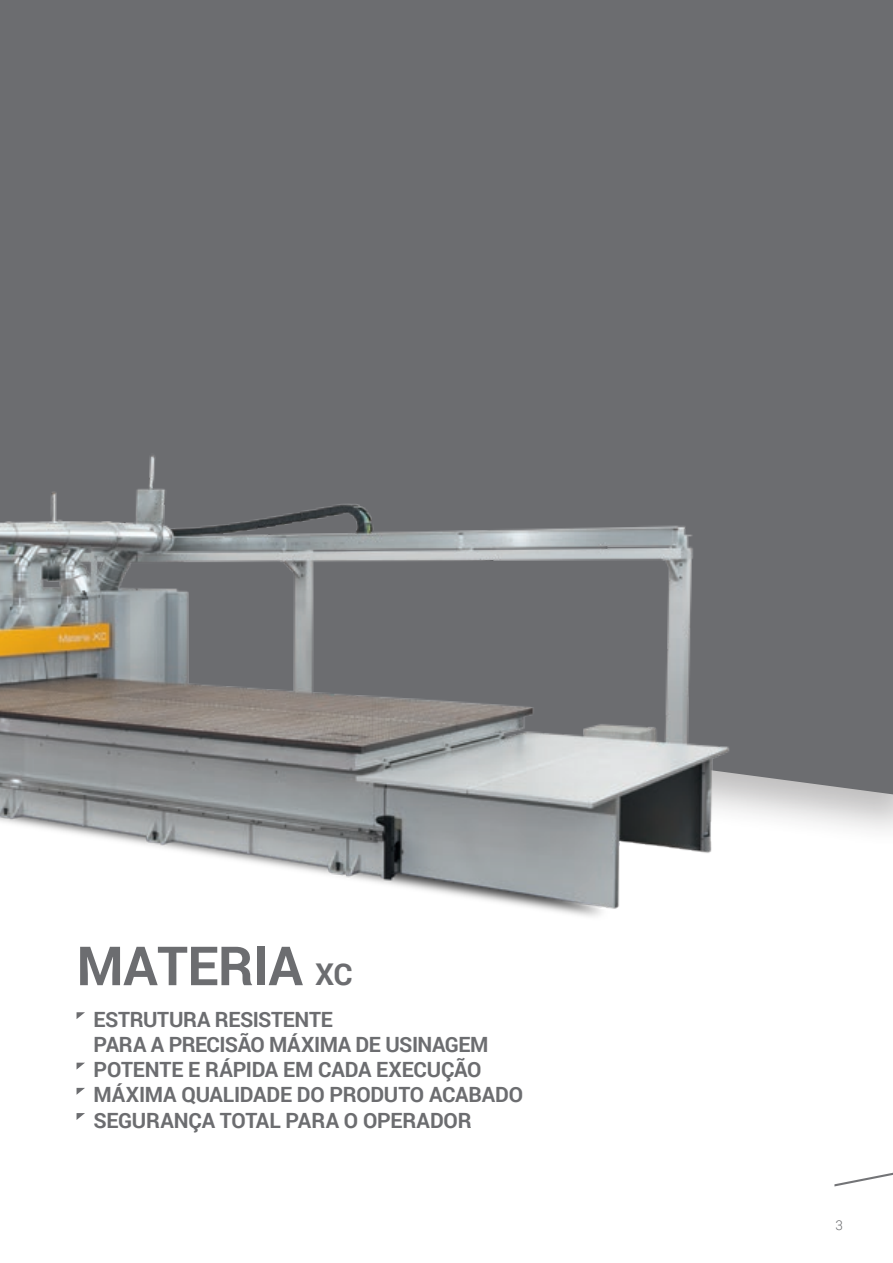
<style>
.page{position:relative;width:893px;height:1263px;background:#fff}
.page>*{position:absolute;margin:0;border:0;box-sizing:border-box;transform-origin:0 0}
.t1{font:700 54px "Roboto";letter-spacing:-.01em;color:#6c6d70}
.t2{font:700 21px/25.2px "Roboto";letter-spacing:-.015em;color:#6c6d70}
.t3{font:300 13.5px "Roboto";color:#6c6d70}
.s1{font-size:30px}
</style>
<div class="page">
<svg style="left:834px;top:1172px;width:59px;height:14px"></svg>
<div style="left:0;top:0;width:893px;height:796px;background:#6c6d70"></div>
<img style="left:0;top:351px;width:769px;height:566px">
<svg style="left:77px;top:1012px;width:8px;height:7px"></svg>
<svg style="left:77px;top:1063px;width:8px;height:6px"></svg>
<svg style="left:77px;top:1088px;width:8px;height:7px"></svg>
<svg style="left:77px;top:1113px;width:8px;height:7px"></svg>
<p class="t1" style="left:77px;top:928px;width:278px">MATERIA <span class="s1">XC</span></p>
<p class="t2" style="left:94px;top:1006px;width:431px">ESTRUTURA RESISTENTE<br>PARA A PRECISÃO MÁXIMA DE USINAGEM<br>POTENTE E RÁPIDA EM CADA EXECUÇÃO<br>MÁXIMA QUALIDADE DO PRODUTO ACABADO<br>SEGURANÇA TOTAL PARA O OPERADOR</p>
<p class="t3" style="left:836px;top:1215px;width:9px">3</p>
</div>
